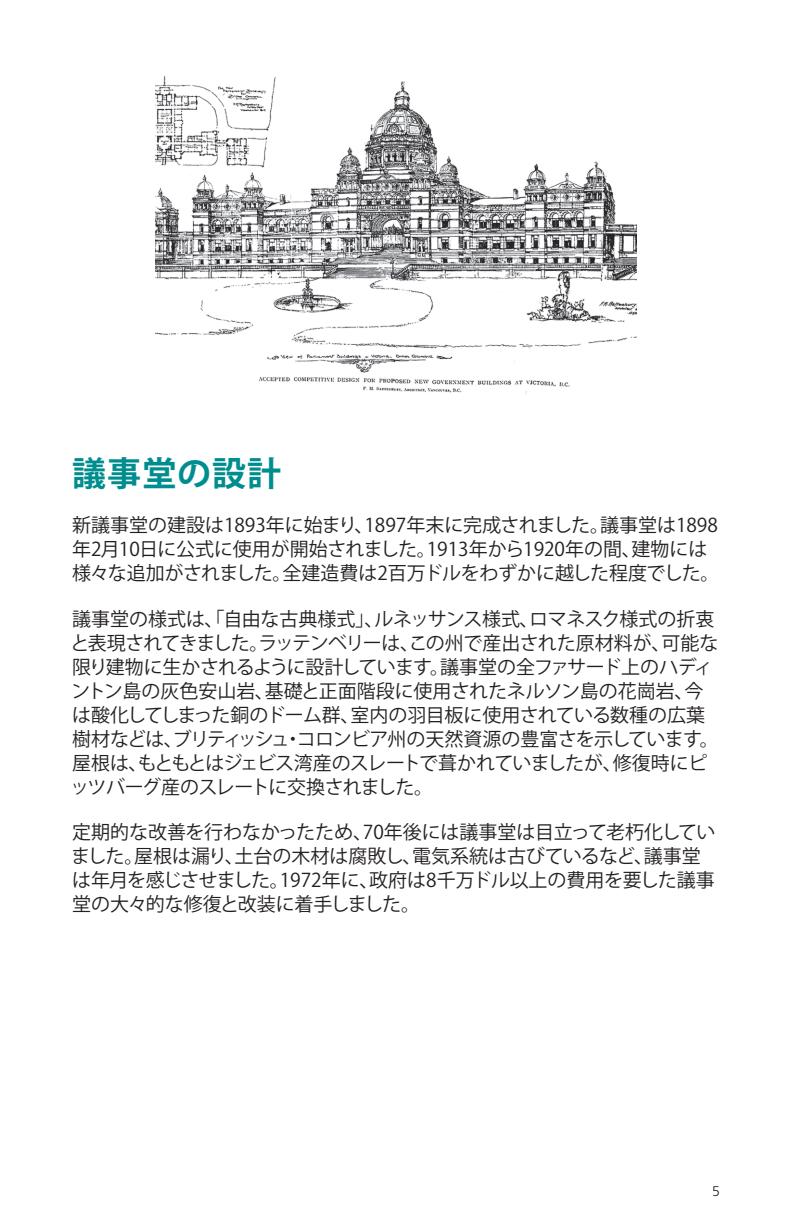
<style>
.page{position:relative;width:792px;height:1224px;background:#fff}
.page>*{position:absolute;margin:0;border:0;box-sizing:border-box;transform-origin:0 0}
.t1{font:700 34px "Koz Go Pr 6 N";letter-spacing:.035em;color:#008d8f}
.t2{font:19px/24px "Koz Go Pr 6 N";letter-spacing:-.01em;color:#231f20}
.t3{font:300 14px "Frutiger LT Std";color:#231f20}
</style>
<div class="page">
<img style="left:156px;top:75px;width:480px;height:319px">
<h1 class="t1" style="left:72px;top:455px;width:211px">議事堂の設計</h1>
<p class="t2" style="left:72px;top:514px;width:649px">新議事堂の建設は1893年に始まり、1897年末に完成されました。議事堂は1898年2月10日に公式に使用が開始されました。1913年から1920年の間、建物には様々な追加がされました。全建造費は2百万ドルをわずかに越した程度でした。</p>
<p class="t2" style="left:70px;top:607px;width:650px">議事堂の様式は、「自由な古典様式」、ルネッサンス様式、ロマネスク様式の折衷と表現されてきました。ラッテンベリーは、この州で産出された原材料が、可能な限り建物に生かされるように設計しています。議事堂の全ファサード上のハディントン島の灰色安山岩、基礎と正面階段に使用されたネルソン島の花崗岩、今は酸化してしまった銅のドーム群、室内の羽目板に使用されている数種の広葉樹材などは、ブリティッシュ・コロンビア州の天然資源の豊富さを示しています。屋根は、もともとはジェビス湾産のスレートで葺かれていましたが、修復時にピッツバーグ産のスレートに交換されました。</p>
<p class="t2" style="left:71px;top:821px;width:646px">定期的な改善を行わなかったため、70年後には議事堂は目立って老朽化していました。屋根は漏り、土台の木材は腐敗し、電気系統は古びているなど、議事堂は年月を感じさせました。1972年に、政府は8千万ドル以上の費用を要した議事堂の大々的な修復と改装に着手しました。</p>
<p class="t3" style="left:712px;top:1183px;width:9px">5</p>
</div>
